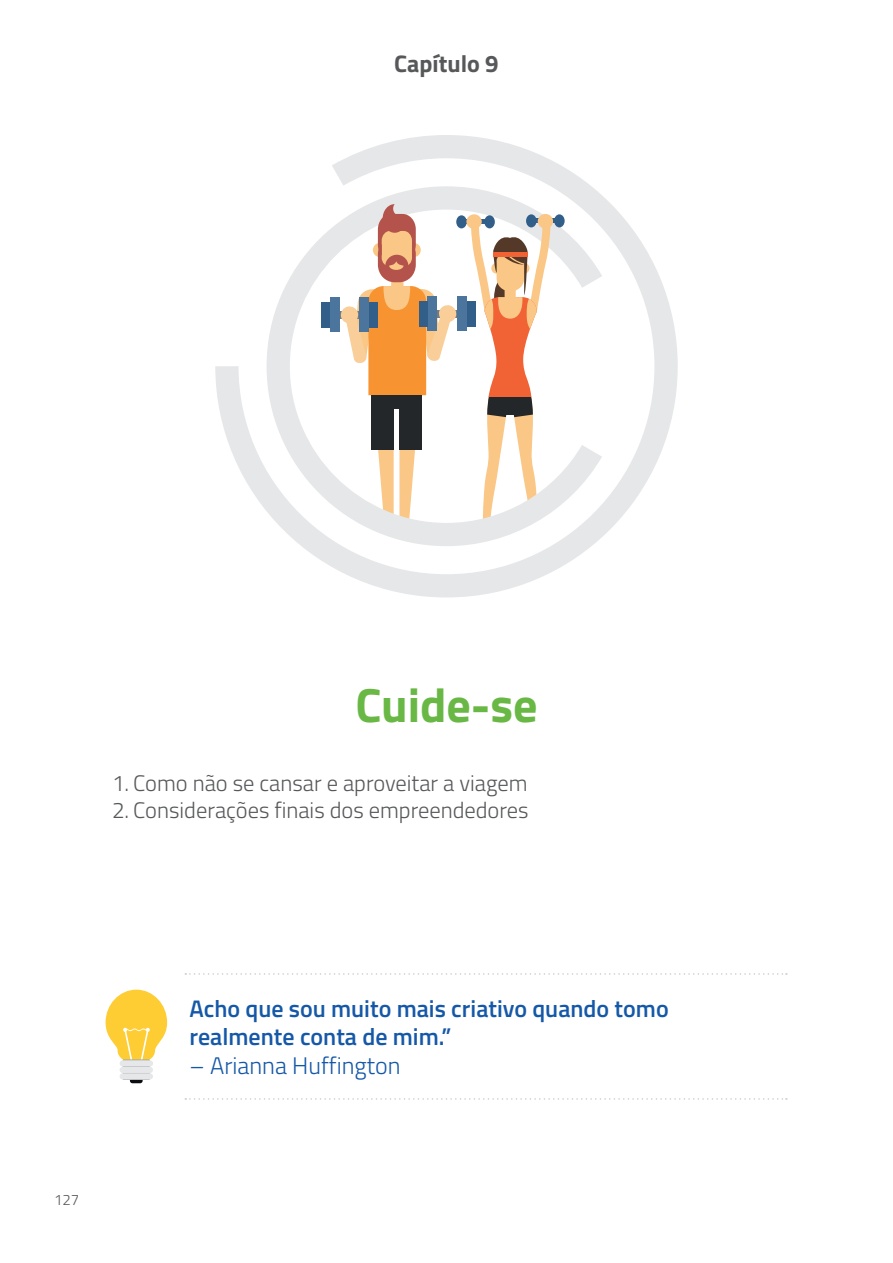
<style>
.page{position:relative;width:893px;height:1263px;background:#fff}
.page>*{position:absolute;margin:0;border:0;box-sizing:border-box;transform-origin:0 0}
.t1{font:700 48px "Titillium";color:#69b845}
.t2{font:600 24px/28.8px "Titillium";color:#1558a8}
.t3{font:300 24px "Titillium";color:#1558a8}
.t4{font:700 24px "Titillium";color:#57585a}
.t5{font:300 22.5px "Titillium";color:#57585a}
.t6{font:300 15px "Titillium";color:#57585a}
</style>
<div class="page">
<div style="left:130px;top:1078px;width:13px;height:5px;background:#0b0e11;border-radius:3px"></div>
<div style="left:123px;top:1059px;width:27px;height:21px;background:#c7c9ca"></div>
<div style="left:120px;top:1060px;width:33px;height:6px;background:#e6e7e9;border-radius:3px"></div>
<div style="left:120px;top:1067px;width:33px;height:6px;background:#e6e7e9;border-radius:3px"></div>
<div style="left:120px;top:1073px;width:33px;height:6px;background:#e6e7e9;border-radius:3px"></div>
<svg style="left:106px;top:990px;width:61px;height:72px"></svg>
<svg style="left:185px;top:973px;width:602px;height:2px"></svg>
<svg style="left:185px;top:1098px;width:602px;height:2px"></svg>
<svg style="left:215px;top:135px;width:463px;height:462px"></svg>
<svg style="left:383px;top:204px;width:24px;height:29px"></svg>
<div style="left:457px;top:297px;width:10px;height:34px;background:#4c759e"></div>
<div style="left:467px;top:301px;width:9px;height:25px;background:#315f8a"></div>
<div style="left:330px;top:298px;width:10px;height:34px;background:#4c759e"></div>
<div style="left:321px;top:302px;width:9px;height:26px;background:#315f8a"></div>
<svg style="left:340px;top:214px;width:117px;height:314px"></svg>
<div style="left:554px;top:214px;width:11px;height:13px;background:#315f8a;border-radius:50%"></div>
<svg style="left:471px;top:220px;width:79px;height:306px"></svg>
<div style="left:493px;top:252px;width:35px;height:5px;background:#f16335"></div>
<div style="left:526px;top:214px;width:11px;height:13px;background:#315f8a;border-radius:50%"></div>
<hr style="left:534px;top:219px;width:24px;height:4px;background:#315f8a">
<div style="left:484px;top:215px;width:11px;height:13px;background:#315f8a;border-radius:50%"></div>
<div style="left:456px;top:215px;width:11px;height:13px;background:#315f8a;border-radius:50%"></div>
<hr style="left:464px;top:220px;width:25px;height:4px;background:#315f8a">
<div style="left:538px;top:214px;width:15px;height:15px;background:#fac786;border-radius:50%"></div>
<div style="left:466px;top:214px;width:16px;height:15px;background:#fac786;border-radius:50%"></div>
<p class="t4" style="left:394px;top:45px;width:106px">Capítulo 9</p>
<h1 class="t1" style="left:355px;top:668px;width:184px">Cuide-se</h1>
<p class="t5" style="left:112px;top:767px;width:417px">1. Como não se cansar e aproveitar a viagem</p>
<p class="t5" style="left:112px;top:794px;width:418px">2. Considerações finais dos empreendedores</p>
<p class="t6" style="left:54px;top:1189px;width:27px">127</p>
<p class="t2" style="left:190px;top:993px;width:481px">Acho que sou muito mais criativo quando tomo realmente conta de mim.”</p>
<p class="t3" style="left:190px;top:1048px;width:212px">– Arianna Huffington</p>
</div>
